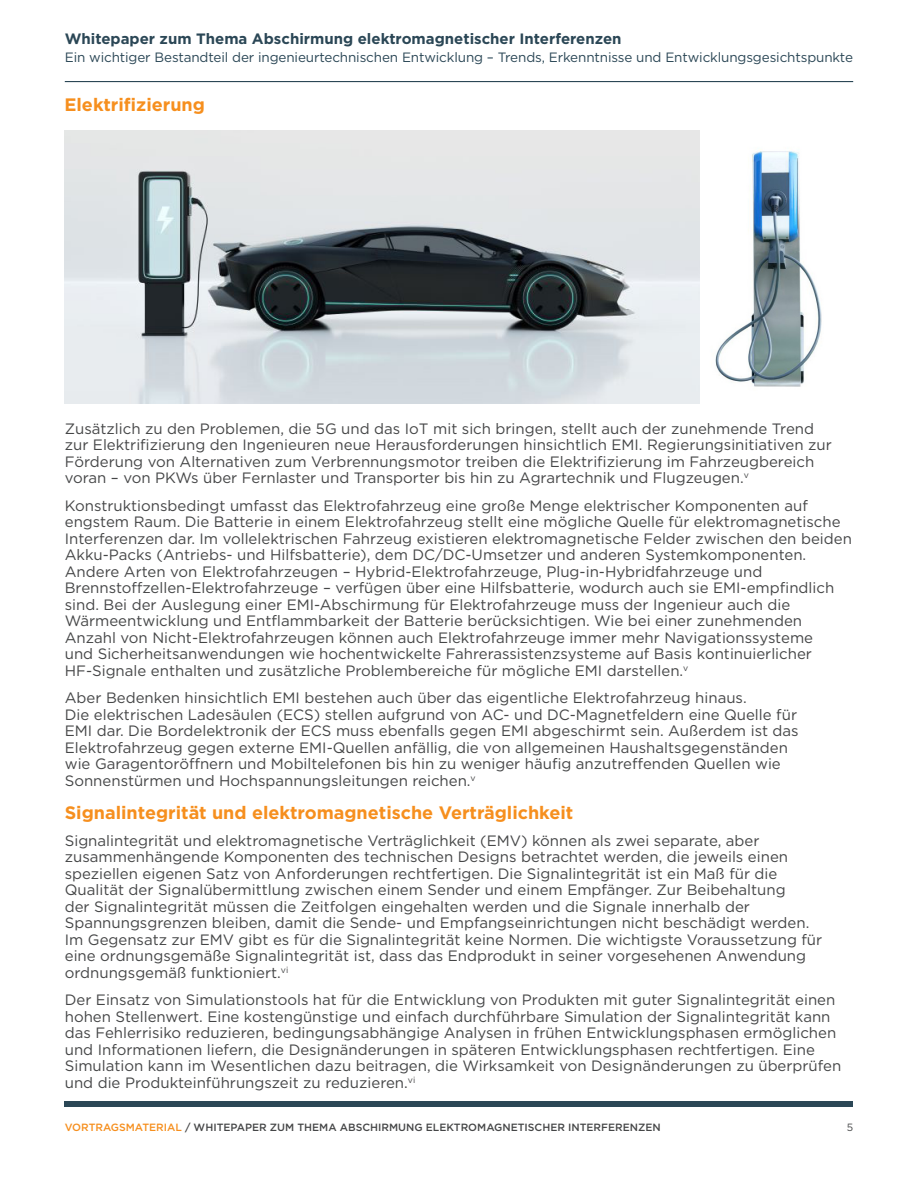
<style>
.page{position:relative;width:918px;height:1188px;background:#fff}
.page>*{position:absolute;margin:0;border:0;box-sizing:border-box;transform-origin:0 0}
.WP_Body_Copy_Subhead{font:700 18px "Gotham";color:#f68f1e}
.WP_Intro_Body{font:15px/16.5px "Gotham";color:#454647}
.t1{font:700 15px "Gotham";color:#2b4756}
.t2{font:13.5px "Gotham";letter-spacing:-.01em;color:#2b4756}
.t3{font:500 10.5px "Gotham";color:#454647}
.t4{font:10.5px "Gotham";color:#454647}
.s1{color:#f68f1e}
</style>
<div class="page">
<div style="left:65px;top:1101px;width:788px;height:6px;background:#2b4756"></div>
<hr style="left:65px;top:81px;width:788px;height:1px;background:#2b4756">
<img style="left:64px;top:131px;width:636px;height:273px">
<img style="left:715px;top:151px;width:107px;height:236px">
<p class="t1" style="left:65px;top:29px;width:558px">Whitepaper zum Thema Abschirmung elektromagnetischer Interferenzen</p>
<p class="t2" style="left:65px;top:48px;width:790px">Ein wichtiger Bestandteil der ingenieurtechnischen Entwicklung – Trends, Erkenntnisse und Entwicklungsgesichtspunkte</p>
<p class="WP_Body_Copy_Subhead" style="left:64px;top:93px;width:142px">Elektrifizierung</p>
<p class="WP_Intro_Body" style="left:65px;top:420px;width:768px">Zusätzlich zu den Problemen, die 5G und das IoT mit sich bringen, stellt auch der zunehmende Trend zur Elektrifizierung den Ingenieuren neue Herausforderungen hinsichtlich EMI. Regierungsinitiativen zur Förderung von Alternativen zum Verbrennungsmotor treiben die Elektrifizierung im Fahrzeugbereich voran – von PKWs über Fernlaster und Transporter bis hin zu Agrartechnik und Flugzeugen.<sup>v</sup></p>
<p class="WP_Intro_Body" style="left:65px;top:497px;width:789px">Konstruktionsbedingt umfasst das Elektrofahrzeug eine große Menge elektrischer Komponenten auf engstem Raum. Die Batterie in einem Elektrofahrzeug stellt eine mögliche Quelle für elektromagnetische Interferenzen dar. Im vollelektrischen Fahrzeug existieren elektromagnetische Felder zwischen den beiden Akku-Packs (Antriebs- und Hilfsbatterie), dem DC/DC-Umsetzer und anderen Systemkomponenten.<br>Andere Arten von Elektrofahrzeugen – Hybrid-Elektrofahrzeuge, Plug-in-Hybridfahrzeuge und Brennstoffzellen-Elektrofahrzeuge – verfügen über eine Hilfsbatterie, wodurch auch sie EMI-empfindlich sind. Bei der Auslegung einer EMI-Abschirmung für Elektrofahrzeuge muss der Ingenieur auch die Wärmeentwicklung und Entflammbarkeit der Batterie berücksichtigen. Wie bei einer zunehmenden Anzahl von Nicht-Elektrofahrzeugen können auch Elektrofahrzeuge immer mehr Navigationssysteme<br>und Sicherheitsanwendungen wie hochentwickelte Fahrerassistenzsysteme auf Basis kontinuierlicher HF-Signale enthalten und zusätzliche Problembereiche für mögliche EMI darstellen.<sup>v</sup></p>
<p class="WP_Intro_Body" style="left:65px;top:689px;width:735px">Aber Bedenken hinsichtlich EMI bestehen auch über das eigentliche Elektrofahrzeug hinaus.<br>Die elektrischen Ladesäulen (ECS) stellen aufgrund von AC- und DC-Magnetfeldern eine Quelle für EMI dar. Die Bordelektronik der ECS muss ebenfalls gegen EMI abgeschirmt sein. Außerdem ist das Elektrofahrzeug gegen externe EMI-Quellen anfällig, die von allgemeinen Haushaltsgegenständen wie Garagentoröffnern und Mobiltelefonen bis hin zu weniger häufig anzutreffenden Quellen wie Sonnenstürmen und Hochspannungsleitungen reichen.<sup>v</sup></p>
<p class="WP_Body_Copy_Subhead" style="left:65px;top:801px;width:510px">Signalintegrität und elektromagnetische Verträglichkeit</p>
<p class="WP_Intro_Body" style="left:65px;top:832px;width:759px">Signalintegrität und elektromagnetische Verträglichkeit (EMV) können als zwei separate, aber zusammenhängende Komponenten des technischen Designs betrachtet werden, die jeweils einen speziellen eigenen Satz von Anforderungen rechtfertigen. Die Signalintegrität ist ein Maß für die Qualität der Signalübermittlung zwischen einem Sender und einem Empfänger. Zur Beibehaltung<br>der Signalintegrität müssen die Zeitfolgen eingehalten werden und die Signale innerhalb der Spannungsgrenzen bleiben, damit die Sende- und Empfangseinrichtungen nicht beschädigt werden.<br>Im Gegensatz zur EMV gibt es für die Signalintegrität keine Normen. Die wichtigste Voraussetzung für eine ordnungsgemäße Signalintegrität ist, dass das Endprodukt in seiner vorgesehenen Anwendung ordnungsgemäß funktioniert.<sup>vi</sup></p>
<p class="WP_Intro_Body" style="left:65px;top:991px;width:778px">Der Einsatz von Simulationstools hat für die Entwicklung von Produkten mit guter Signalintegrität einen hohen Stellenwert. Eine kostengünstige und einfach durchführbare Simulation der Signalintegrität kann das Fehlerrisiko reduzieren, bedingungsabhängige Analysen in frühen Entwicklungsphasen ermöglichen und Informationen liefern, die Designänderungen in späteren Entwicklungsphasen rechtfertigen. Eine Simulation kann im Wesentlichen dazu beitragen, die Wirksamkeit von Designänderungen zu überprüfen und die Produkteinführungszeit zu reduzieren.<sup>vi</sup></p>
<p class="t3" style="left:65px;top:1120px;width:597px"><span class="s1">VORTRAGSMATERIAL</span> / WHITEPAPER ZUM THEMA ABSCHIRMUNG ELEKTROMAGNETISCHER INTERFERENZEN</p>
<p class="t4" style="left:847px;top:1121px;width:8px">5</p>
</div>
